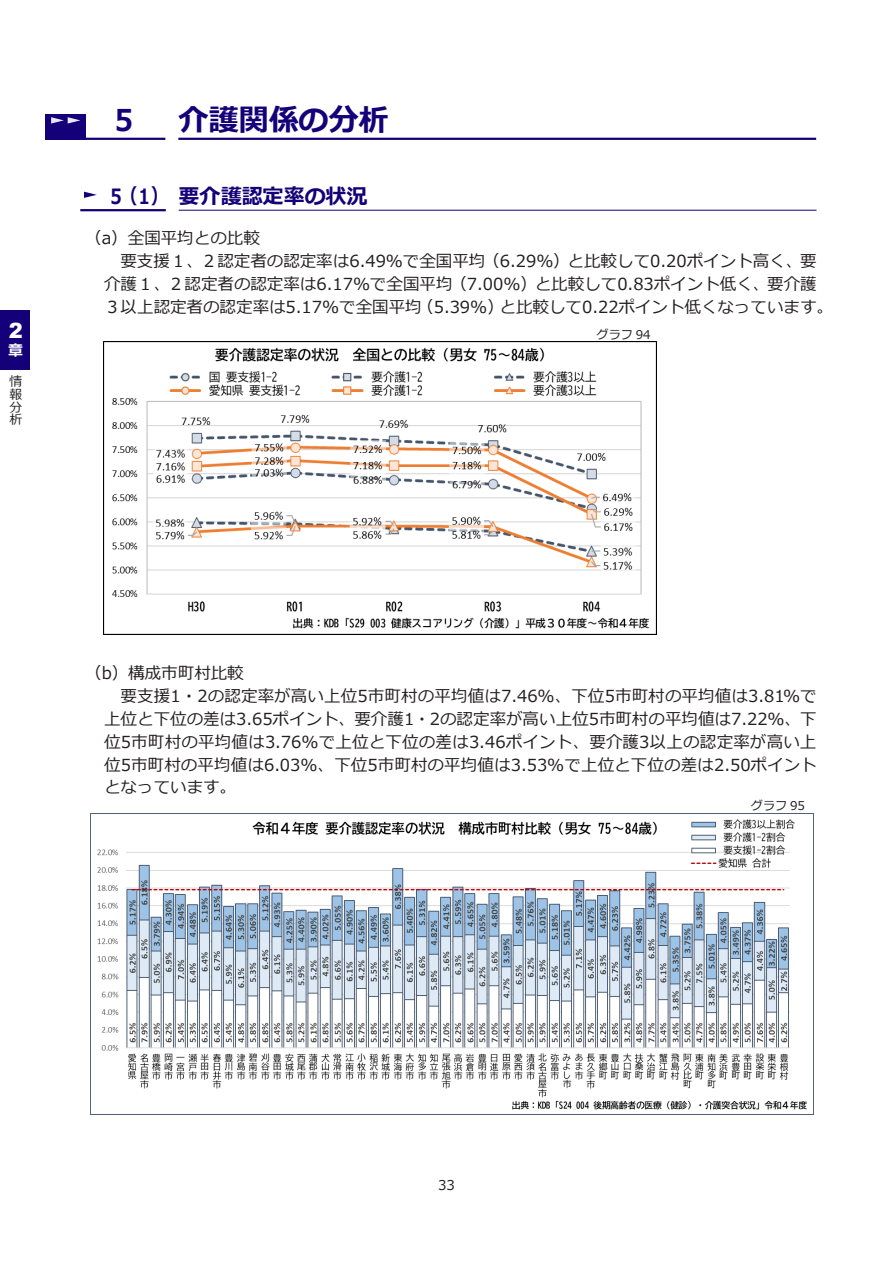
<style>
.page{position:relative;width:893px;height:1263px;background:#fff}
.page>*{position:absolute;margin:0;border:0;box-sizing:border-box;transform-origin:0 0}
.t1{font:700 30px "Meiryo";color:#140078}
.t2{font:700 30px "Meiryo";color:#140078;scale:.9 1}
.t3{font:700 21px "Meiryo";color:#140078;scale:.79 1}
.t4{font:900 21px "Arial";color:#fff}
.t5{font:16.5px "Meiryo";color:#231f20}
.t6{font:700 15px "Meiryo";color:#fff}
.t7{font:13.5px "Meiryo";color:#231f20}
.t8{font:12.75px/12.8px "Meiryo";color:#231f20;text-align:justify}
.t9{font:12px "Meiryo";color:#231f20}
</style>
<div class="page">
<hr style="left:178px;top:138px;width:638px;height:2px;background:#140078">
<div style="left:45px;top:114px;width:41px;height:26px;background:#140078"></div>
<svg style="left:51px;top:117px;width:29px;height:7px"></svg>
<hr style="left:48px;top:138px;width:117px;height:2px;background:#140078">
<hr style="left:179px;top:210px;width:637px;height:1px;background:#140078">
<hr style="left:80px;top:209px;width:86px;height:2px;background:#140078">
<svg style="left:84px;top:192px;width:13px;height:6px"></svg>
<img style="left:91px;top:813px;width:722px;height:302px">
<img style="left:103px;top:342px;width:553px;height:293px">
<div style="left:0;top:310px;width:30px;height:60px;background:#140078"></div>
<p class="t4" style="left:9px;top:315px;width:15px">2</p>
<p class="t6" style="left:8px;top:340px;width:16px">章</p>
<p class="t8" style="left:9px;top:376px;width:14px">情報分析</p>
<h1 class="t2" style="left:115px;top:99px;width:22px">5</h1>
<h1 class="t1" style="left:179px;top:99px;width:212px">介護関係の分析</h1>
<p class="t3" style="left:110px;top:181px;width:327px">5（１） 要介護認定率の状況</p>
<p class="t5" style="left:85px;top:227px;width:176px">（a）全国平均との比較</p>
<p class="t5" style="left:120px;top:250px;width:698px">要支援１、２認定者の認定率は6.49%で全国平均（6.29%）と比較して0.20ポイント高く、要</p>
<p class="t5" style="left:104px;top:273px;width:714px">介護１、２認定者の認定率は6.17%で全国平均（7.00%）と比較して0.83ポイント低く、要介護</p>
<p class="t5" style="left:104px;top:296px;width:730px">３以上認定者の認定率は5.17%で全国平均（5.39%）と比較して0.22ポイント低くなっています。</p>
<p class="t9" style="left:597px;top:326px;width:56px">グラフ 94</p>
<p class="t5" style="left:85px;top:662px;width:160px">（b）構成市町村比較</p>
<p class="t5" style="left:120px;top:684px;width:698px">要支援1・2の認定率が高い上位5市町村の平均値は7.46%、下位5市町村の平均値は3.81%で</p>
<p class="t5" style="left:104px;top:707px;width:714px">上位と下位の差は3.65ポイント、要介護1・2の認定率が高い上位5市町村の平均値は7.22%、下</p>
<p class="t5" style="left:104px;top:730px;width:714px">位5市町村の平均値は3.76%で上位と下位の差は3.46ポイント、要介護3以上の認定率が高い上</p>
<p class="t5" style="left:104px;top:753px;width:714px">位5市町村の平均値は6.03%、下位5市町村の平均値は3.53%で上位と下位の差は2.50ポイント</p>
<p class="t5" style="left:104px;top:776px;width:134px">となっています。</p>
<p class="t9" style="left:751px;top:797px;width:56px">グラフ 95</p>
<p class="t7" style="left:438px;top:1175px;width:18px">33</p>
<p class="t7" style="left:425px;top:1175px;width:18px">33</p>
</div>
